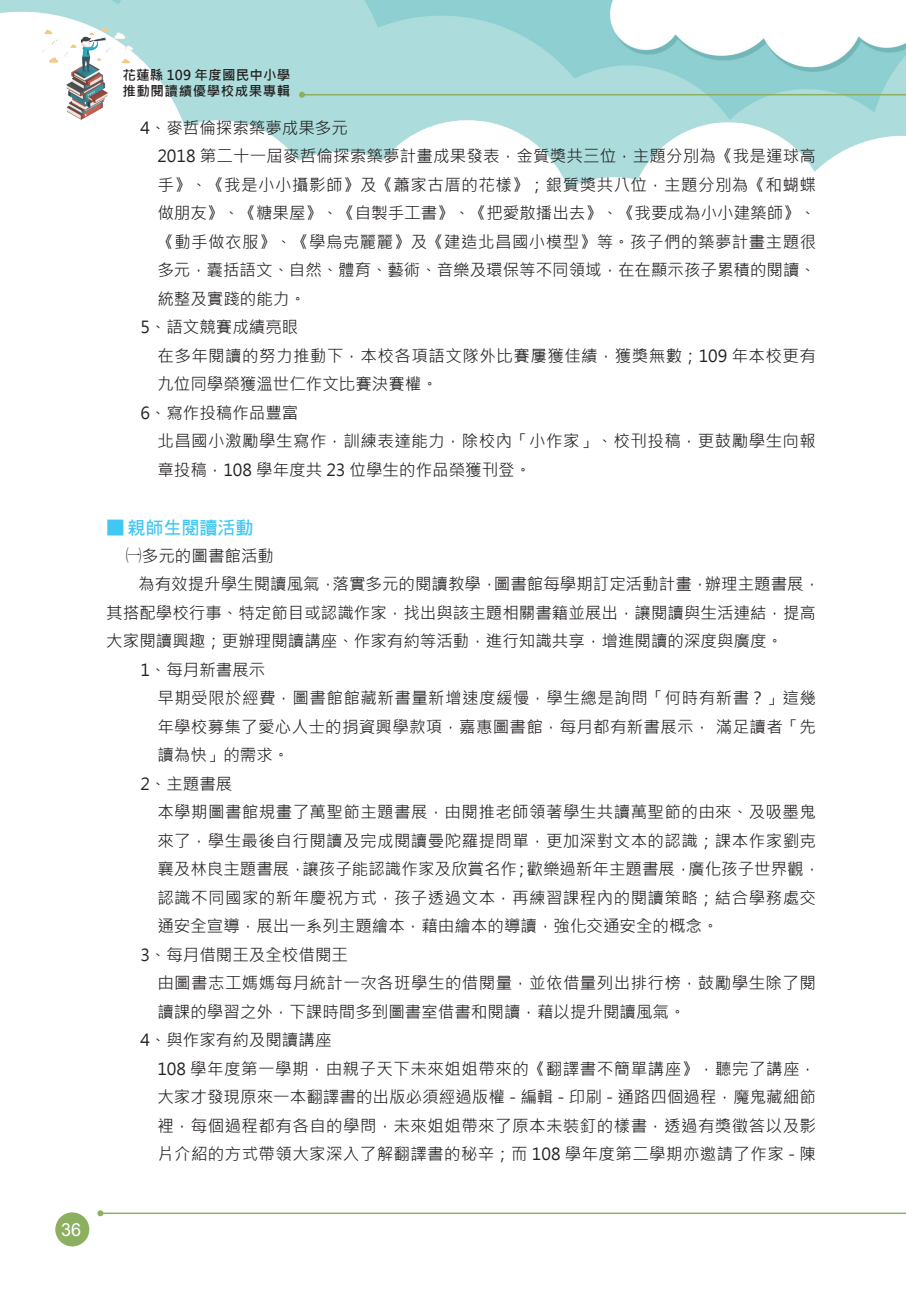
<style>
.page{position:relative;width:906px;height:1289px;background:#fff}
.page>*{position:absolute;margin:0;border:0;box-sizing:border-box;transform-origin:0 0}
.t1{font:18px "DF Hei Bd HK BF";color:#40c7f4}
.t2{font:18px "Arial";color:#fff}
.t3{font:16.5px "Microsoft Jheng Hei";letter-spacing:.01em;color:#231f20}
.t4{font:16.5px "Microsoft Jheng Hei";letter-spacing:.03em;color:#231f20}
.t5{font:700 13.5px/16.2px "Microsoft Jheng Hei";letter-spacing:.04em;color:#231f20}
.s1{font-family:"DF Hei Bd HKP BF"}
.s2{font-family:"MS Mincho"}
</style>
<div class="page">
<img style="left:0;top:0;width:906px;height:189px">
<div style="left:55px;top:1212px;width:34px;height:34px;background:#8cb060;border-radius:50%"></div>
<hr style="left:302px;top:94px;width:604px;height:1px;background:#8cb060">
<svg style="left:299px;top:92px;width:6px;height:6px"></svg>
<hr style="left:100px;top:1212px;width:806px;height:1px;background:#8cb060">
<svg style="left:97px;top:1210px;width:6px;height:6px"></svg>
<img style="left:43px;top:28px;width:89px;height:91px">
<p class="t2" style="left:61px;top:1217px;width:22px">36</p>
<p class="t5" style="left:122px;top:67px;width:169px">花蓮縣 109 年度國民中小學推動閱讀績優學校成果專輯</p>
<p class="t3" style="left:140px;top:117px;width:209px">4、麥哲倫探索築夢成果多元</p>
<p class="t3" style="left:157px;top:146px;width:660px">2018 第二十一屆麥哲倫探索築夢計畫成果發表，金質獎共三位，主題分別為《我是運球高</p>
<p class="t4" style="left:157px;top:174px;width:660px">手》、《我是小小攝影師》及《蕭家古厝的花樣》；銀質獎共八位，主題分別為《和蝴蝶</p>
<p class="t3" style="left:157px;top:203px;width:660px">做朋友》、《糖果屋》、《自製手工書》、《把愛散播出去》、《我要成為小小建築師》、</p>
<p class="t3" style="left:157px;top:231px;width:660px">《動手做衣服》、《學烏克麗麗》及《建造北昌國小模型》等。孩子們的築夢計畫主題很</p>
<p class="t3" style="left:157px;top:260px;width:660px">多元，囊括語文、自然、體育、藝術、音樂及環保等不同領域，在在顯示孩子累積的閱讀、</p>
<p class="t3" style="left:157px;top:288px;width:150px">統整及實踐的能力。</p>
<p class="t3" style="left:140px;top:317px;width:160px">5、語文競賽成績亮眼</p>
<p class="t4" style="left:157px;top:345px;width:660px">在多年閱讀的努力推動下，本校各項語文隊外比賽屢獲佳績，獲獎無數；109 年本校更有</p>
<p class="t3" style="left:157px;top:374px;width:282px">九位同學榮獲溫世仁作文比賽決賽權。</p>
<p class="t3" style="left:140px;top:402px;width:160px">6、寫作投稿作品豐富</p>
<p class="t3" style="left:157px;top:431px;width:660px">北昌國小激勵學生寫作，訓練表達能力，除校內「小作家」、校刊投稿，更鼓勵學生向報</p>
<p class="t3" style="left:157px;top:459px;width:375px">章投稿，108 學年度共 23 位學生的作品榮獲刊登。</p>
<p class="t1" style="left:106px;top:518px;width:149px"><span class="s1">■</span> 親師生閱讀活動</p>
<p class="t3" style="left:125px;top:545px;width:150px"><span class="s2">㈠</span>多元的圖書館活動</p>
<p class="t3" style="left:138px;top:573px;width:683px">為有效提升學生閱讀風氣，落實多元的閱讀教學，圖書館每學期訂定活動計畫，辦理主題書展，</p>
<p class="t3" style="left:106px;top:602px;width:711px">其搭配學校行事、特定節目或認識作家，找出與該主題相關書籍並展出，讓閱讀與生活連結，提高</p>
<p class="t3" style="left:106px;top:630px;width:678px">大家閱讀興趣；更辦理閱讀講座、作家有約等活動，進行知識共享，增進閱讀的深度與廣度。</p>
<p class="t3" style="left:140px;top:659px;width:127px">1、每月新書展示</p>
<p class="t3" style="left:157px;top:687px;width:660px">早期受限於經費，圖書館館藏新書量新增速度緩慢，學生總是詢問「何時有新書？」這幾</p>
<p class="t3" style="left:157px;top:716px;width:660px">年學校募集了愛心人士的捐資興學款項，嘉惠圖書館，每月都有新書展示， 滿足讀者「先</p>
<p class="t3" style="left:157px;top:744px;width:133px">讀為快」的需求。</p>
<p class="t3" style="left:140px;top:773px;width:94px">2、主題書展</p>
<p class="t3" style="left:157px;top:801px;width:660px">本學期圖書館規畫了萬聖節主題書展，由閱推老師領著學生共讀萬聖節的由來、及吸墨鬼</p>
<p class="t3" style="left:157px;top:830px;width:660px">來了，學生最後自行閱讀及完成閱讀曼陀羅提問單，更加深對文本的認識；課本作家劉克</p>
<p class="t3" style="left:157px;top:858px;width:664px">襄及林良主題書展，讓孩子能認識作家及欣賞名作；歡樂過新年主題書展，廣化孩子世界觀，</p>
<p class="t3" style="left:157px;top:887px;width:660px">認識不同國家的新年慶祝方式，孩子透過文本，再練習課程內的閱讀策略；結合學務處交</p>
<p class="t3" style="left:157px;top:915px;width:562px">通安全宣導，展出一系列主題繪本，藉由繪本的導讀，強化交通安全的概念。</p>
<p class="t3" style="left:140px;top:944px;width:209px">3、每月借閱王及全校借閱王</p>
<p class="t3" style="left:157px;top:972px;width:660px">由圖書志工媽媽每月統計一次各班學生的借閱量，並依借量列出排行榜，鼓勵學生除了閱</p>
<p class="t3" style="left:157px;top:1001px;width:529px">讀課的學習之外，下課時間多到圖書室借書和閱讀，藉以提升閱讀風氣。</p>
<p class="t3" style="left:140px;top:1029px;width:193px">4、與作家有約及閱讀講座</p>
<p class="t4" style="left:157px;top:1058px;width:660px">108 學年度第一學期，由親子天下未來姐姐帶來的《翻譯書不簡單講座》，聽完了講座，</p>
<p class="t3" style="left:157px;top:1086px;width:660px">大家才發現原來一本翻譯書的出版必須經過版權 - 編輯 - 印刷 - 通路四個過程，魔鬼藏細節</p>
<p class="t3" style="left:157px;top:1115px;width:660px">裡，每個過程都有各自的學問，未來姐姐帶來了原本未裝釘的樣書，透過有獎徵答以及影</p>
<p class="t3" style="left:157px;top:1143px;width:660px">片介紹的方式帶領大家深入了解翻譯書的秘辛；而 108 學年度第二學期亦邀請了作家 - 陳</p>
</div>
